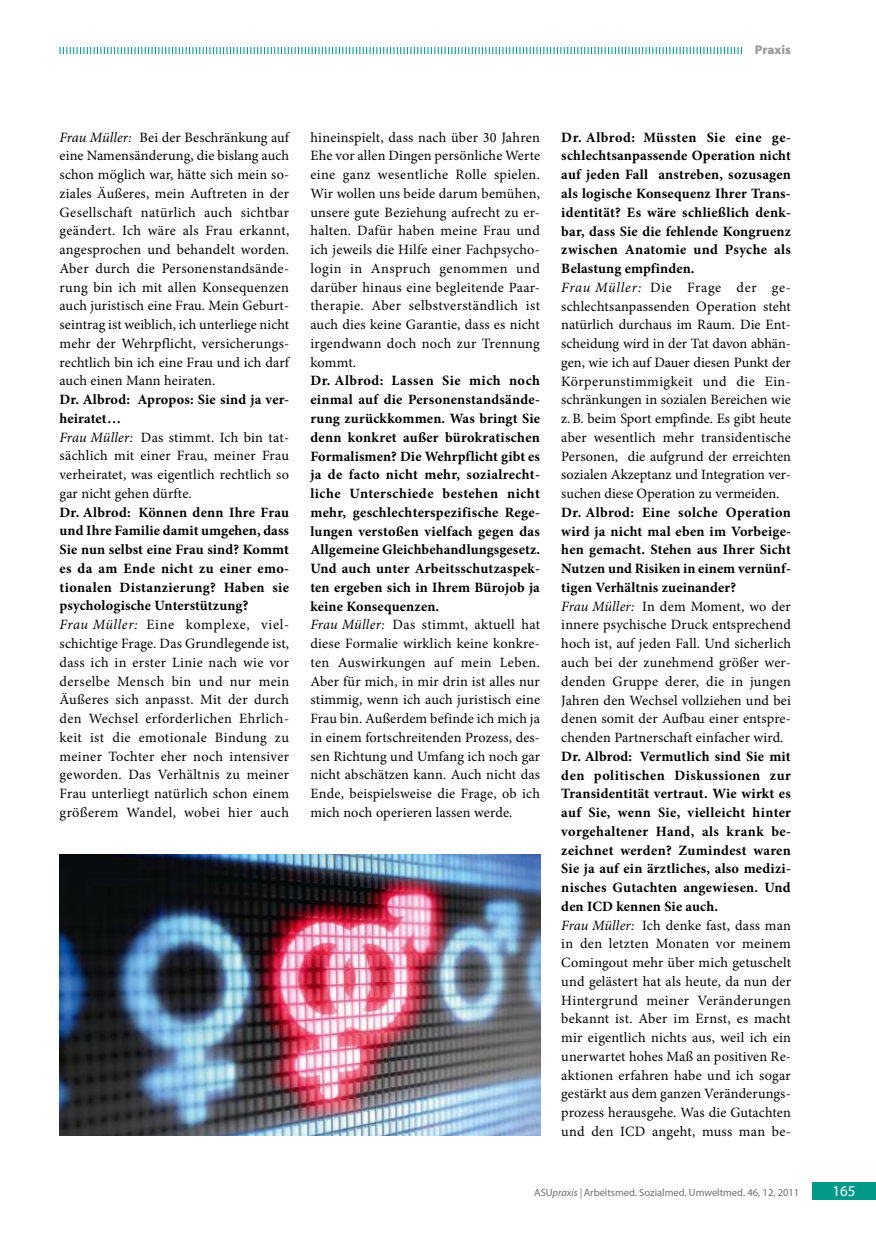
<style>
.page{position:relative;width:876px;height:1242px;background:#fff}
.page>*{position:absolute;margin:0;border:0;box-sizing:border-box;transform-origin:0 0}
.t1{font:15px "Myriad Pro";color:#fff}
.t2{font:14.25px/18.8px "Minion Pro";letter-spacing:.015em;color:#000}
.t3{font:700 14.25px/18.8px "Minion Pro";letter-spacing:.02em;color:#000}
.t4{font:900 12.75px "Myriad Pro";color:#9c9c9c}
.t5{font:10.5px "Myriad Pro";color:#6f6f6e}
.s1{font-style:italic}
.s2{font-weight:700}
.s3{font-weight:400;font-style:italic}
.s4{font-weight:400}
</style>
<div class="page">
<div style="left:812px;top:1182px;width:64px;height:17px;background:#00998a"></div>
<svg style="left:60px;top:47px;width:682px;height:7px"></svg>
<img style="left:60px;top:854px;width:480px;height:281px">
<p class="t4" style="left:755px;top:41px;width:37px">Praxis</p>
<p class="t2" style="left:60px;top:128px;width:231px;text-align:justify"><span class="s1">Frau Müller:</span> Bei der Beschränkung auf eine Namensänderung, die bislang auch schon möglich war, hätte sich mein so&shy;ziales Äußeres, mein Auftreten in der Gesellschaft natürlich auch sichtbar geändert. Ich wäre als Frau erkannt, angesprochen und behandelt worden.<br>Aber durch die Personenstandsände&shy;rung bin ich mit allen Konsequenzen auch juristisch eine Frau. Mein Geburt&shy;seintrag ist weiblich, ich unterliege nicht mehr der Wehrpflicht, versicherungs&shy;rechtlich bin ich eine Frau und ich darf auch einen Mann heiraten.</p>
<p class="t2" style="left:60px;top:390px;width:231px"><span class="s2">Dr. Albrod: Apropos: Sie sind ja ver&shy;heiratet…<br></span><span class="s1">Frau Müller:</span> Das stimmt. Ich bin tat&shy;sächlich mit einer Frau, meiner Frau verheiratet, was eigentlich rechtlich so gar nicht gehen dürfte.</p>
<p class="t2" style="left:60px;top:503px;width:231px"><span class="s2">Dr. Albrod: Können denn Ihre Frau und Ihre Familie damit umgehen, dass Sie nun selbst eine Frau sind? Kommt es da am Ende nicht zu einer emo&shy;tionalen Distanzierung? Haben sie psychologische Unterstützung?<br></span><span class="s1">Frau Müller:</span> Eine komplexe, viel&shy;schichtige Frage. Das Grundlegende ist, dass ich in erster Linie nach wie vor derselbe Mensch bin und nur mein Äußeres sich anpasst. Mit der durch den Wechsel erforderlichen Ehrlich&shy;keit ist die emotionale Bindung zu meiner Tochter eher noch intensiver geworden. Das Verhältnis zu meiner Frau unterliegt natürlich schon einem größerem Wandel, wobei hier auch</p>
<p class="t2" style="left:310px;top:128px;width:231px;text-align:justify">hineinspielt, dass nach über 30 Jahren Ehe vor allen Dingen persönliche Werte eine ganz wesentliche Rolle spielen.<br>Wir wollen uns beide darum bemühen, unsere gute Beziehung aufrecht zu er&shy;halten. Dafür haben meine Frau und ich jeweils die Hilfe einer Fachpsycho&shy;login in Anspruch genommen und darüber hinaus eine begleitende Paar&shy;therapie. Aber selbstverständlich ist auch dies keine Garantie, dass es nicht irgendwann doch noch zur Trennung kommt.</p>
<p class="t3" style="left:310px;top:371px;width:231px">Dr. Albrod: Lassen Sie mich noch einmal auf die Personenstandsände&shy;rung zurückkommen. Was bringt Sie denn konkret außer bürokratischen Formalismen? Die Wehrpflicht gibt es ja de facto nicht mehr, sozialrecht&shy;liche Unterschiede bestehen nicht mehr, geschlechterspezifische Rege&shy;lungen verstoßen vielfach gegen das Allgemeine Gleichbehandlungsgesetz.<br>Und auch unter Arbeitsschutzaspek&shy;ten ergeben sich in Ihrem Bürojob ja keine Konsequenzen.<br><span class="s3">Frau Müller:</span> <span class="s4">Das stimmt, aktuell hat diese Formalie wirklich keine konkre&shy;ten Auswirkungen auf mein Leben.<br>Aber für mich, in mir drin ist alles nur stimmig, wenn ich auch juristisch eine Frau bin. Außerdem befinde ich mich ja in einem fortschreitenden Prozess, des&shy;sen Richtung und Umfang ich noch gar nicht abschätzen kann. Auch nicht das Ende, beispielsweise die Frage, ob ich mich noch operieren lassen werde.</span></p>
<p class="t2" style="left:561px;top:128px;width:231px"><span class="s2">Dr. Albrod: Müssten Sie eine ge&shy;schlechtsanpassende Operation nicht auf jeden Fall anstreben, sozusagen als logische Konsequenz Ihrer Trans&shy;identität? Es wäre schließlich denk&shy;bar, dass Sie die fehlende Kongruenz zwischen Anatomie und Psyche als Belastung empfinden.<br></span><span class="s1">Frau Müller:</span> Die Frage der ge&shy;schlechtsanpassenden Operation steht natürlich durchaus im Raum. Die Ent&shy;scheidung wird in der Tat davon abhän&shy;gen, wie ich auf Dauer diesen Punkt der Körperunstimmigkeit und die Ein&shy;schränkungen in sozialen Bereichen wie z.B. beim Sport empfinde. Es gibt heute aber wesentlich mehr transidentische Personen, die aufgrund der erreichten sozialen Akzeptanz und Integration ver&shy;suchen diese Operation zu vermeiden.</p>
<p class="t2" style="left:561px;top:503px;width:231px"><span class="s2">Dr. Albrod: Eine solche Operation wird ja nicht mal eben im Vorbeige&shy;hen gemacht. Stehen aus Ihrer Sicht Nutzen und Risiken in einem vernünf&shy;tigen Verhältnis zueinander?<br></span><span class="s1">Frau Müller:</span> In dem Moment, wo der innere psychische Druck entsprechend hoch ist, auf jeden Fall. Und sicherlich auch bei der zunehmend größer wer&shy;denden Gruppe derer, die in jungen Jahren den Wechsel vollziehen und bei denen somit der Aufbau einer entspre&shy;chenden Partnerschaft einfacher wird.</p>
<p class="t2" style="left:561px;top:747px;width:231px"><span class="s2">Dr. Albrod: Vermutlich sind Sie mit den politischen Diskussionen zur Transidentität vertraut. Wie wirkt es auf Sie, wenn Sie, vielleicht hinter vorgehaltener Hand, als krank be&shy;zeichnet werden? Zumindest waren Sie ja auf ein ärztliches, also medizi&shy;nisches Gutachten angewiesen. Und den ICD kennen Sie auch.<br></span><span class="s1">Frau Müller:</span> Ich denke fast, dass man in den letzten Monaten vor meinem Comingout mehr über mich getuschelt und gelästert hat als heute, da nun der Hintergrund meiner Veränderungen bekannt ist. Aber im Ernst, es macht mir eigentlich nichts aus, weil ich ein unerwartet hohes Maß an positiven Re&shy;aktionen erfahren habe und ich sogar gestärkt aus dem ganzen Veränderungs&shy;prozess herausgehe. Was die Gutachten und den ICD angeht, muss man be-</p>
<p class="t5" style="left:534px;top:1186px;width:267px">ASU<span class="s1">praxis |</span> Arbeitsmed. Sozialmed. Umweltmed. 46, 12, 2011</p>
<p class="t1" style="left:832px;top:1181px;width:25px">165</p>
</div>
